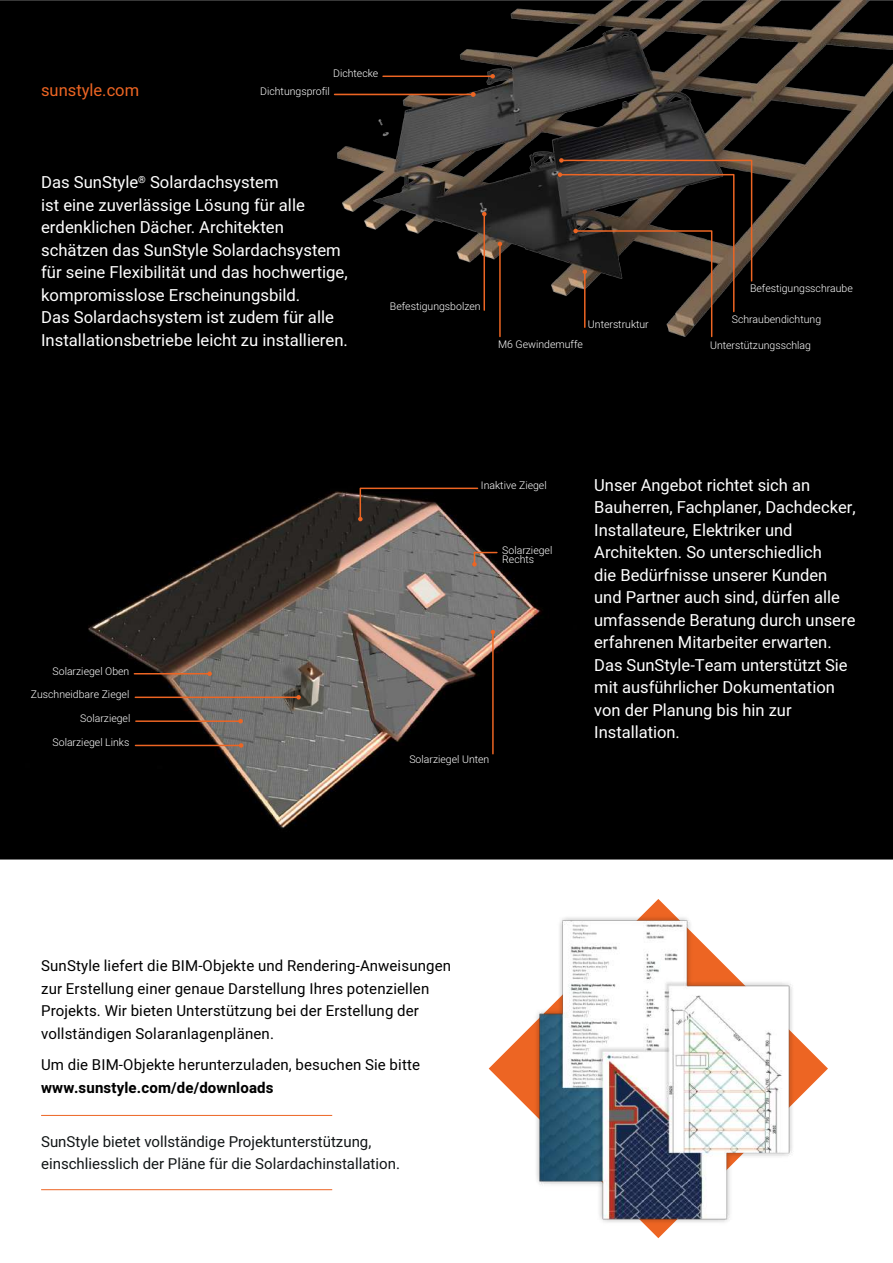
<style>
.page{position:relative;width:893px;height:1263px;background:#fff}
.page>*{position:absolute;margin:0;border:0;box-sizing:border-box;transform-origin:0 0}
.t1{font:16.5px/22.5px "Heebo";color:#fff}
.t2{font:16.5px "Heebo";color:#ed6523}
.t3{font:15px/22.5px "Heebo";letter-spacing:.01em;color:#000}
.t4{font:15px/22.5px "Heebo";color:#121617}
.t5{font:700 15px "Heebo";letter-spacing:.01em;color:#000}
.t6{font:300 10.5px/9.6px "Heebo";color:#fff}
</style>
<div class="page">
<div style="left:0;top:0;width:893px;height:859px;background:#000"></div>
<img style="left:88px;top:491px;width:454px;height:338px">
<svg style="left:358px;top:487px;width:121px;height:34px"></svg>
<hr style="left:135px;top:745px;width:106px;height:1px;background:#ed6523">
<svg style="left:239px;top:743px;width:4px;height:5px"></svg>
<hr style="left:136px;top:720px;width:105px;height:2px;background:#ed6523">
<svg style="left:238px;top:719px;width:5px;height:4px"></svg>
<hr style="left:135px;top:696px;width:164px;height:2px;background:#ed6523">
<svg style="left:296px;top:695px;width:5px;height:4px"></svg>
<hr style="left:134px;top:673px;width:76px;height:1px;background:#ed6523">
<svg style="left:207px;top:671px;width:5px;height:5px"></svg>
<hr style="left:41px;top:1115px;width:291px;height:1px;background:#ed6523">
<hr style="left:41px;top:1189px;width:291px;height:1px;background:#ed6523">
<svg style="left:489px;top:899px;width:339px;height:339px"></svg>
<img style="left:534px;top:915px;width:261px;height:311px">
<img style="left:324px;top:0;width:569px;height:338px">
<hr style="left:383px;top:76px;width:110px;height:1px;background:#ed6523">
<svg style="left:490px;top:74px;width:5px;height:5px"></svg>
<hr style="left:335px;top:94px;width:138px;height:1px;background:#ed6523">
<svg style="left:471px;top:92px;width:5px;height:5px"></svg>
<hr style="left:483px;top:214px;width:2px;height:96px;background:#ed6523">
<svg style="left:482px;top:212px;width:4px;height:4px"></svg>
<hr style="left:499px;top:244px;width:2px;height:92px;background:#ed6523">
<svg style="left:498px;top:242px;width:4px;height:4px"></svg>
<svg style="left:558px;top:158px;width:195px;height:180px"></svg>
<svg style="left:472px;top:551px;width:26px;height:15px"></svg>
<hr style="left:492px;top:632px;width:2px;height:122px;background:#ed6523">
<svg style="left:491px;top:630px;width:4px;height:4px"></svg>
<p class="t2" style="left:41px;top:79px;width:100px">sunstyle.com</p>
<p class="t6" style="left:333px;top:69px;width:47px">Dichtecke</p>
<p class="t6" style="left:260px;top:87px;width:71px">Dichtungsprofil</p>
<p class="t1" style="left:41px;top:172px;width:308px">Das SunStyle<sup>®</sup> Solardachsystem<br>ist eine zuverlässige Lösung für alle erdenklichen Dächer. Architekten schätzen das SunStyle Solardachsystem für seine Flexibilität und das hochwertige, kompromisslose Erscheinungsbild.<br>Das Solardachsystem ist zudem für alle Installationsbetriebe leicht zu installieren.</p>
<p class="t6" style="left:390px;top:302px;width:92px">Befestigungsbolzen</p>
<p class="t6" style="left:588px;top:320px;width:62px">Unterstruktur</p>
<p class="t6" style="left:498px;top:340px;width:86px">M6 Gewindemuffe</p>
<p class="t6" style="left:750px;top:284px;width:104px">Befestigungsschraube</p>
<p class="t6" style="left:732px;top:314px;width:91px">Schraubendichtung</p>
<p class="t6" style="left:710px;top:340px;width:102px">Unterstützungsschlag</p>
<p class="t6" style="left:53px;top:666px;width:78px">Solarziegel Oben</p>
<p class="t6" style="left:80px;top:714px;width:52px">Solarziegel</p>
<p class="t6" style="left:53px;top:738px;width:78px">Solarziegel Links</p>
<p class="t6" style="left:31px;top:690px;width:100px">Zuschneidbare Ziegel</p>
<p class="t6" style="left:481px;top:481px;width:67px">Inaktive Ziegel</p>
<p class="t6" style="left:502px;top:546px;width:52px">Solarziegel<br>Rechts</p>
<p class="t6" style="left:409px;top:754px;width:81px">Solarziegel Unten</p>
<p class="t1" style="left:594px;top:474px;width:263px">Unser Angebot richtet sich an<br>Bauherren, Fachplaner, Dachdecker,<br>Installateure, Elektriker und<br>Architekten. So unterschiedlich<br>die Bedürfnisse unserer Kunden und Partner auch sind, dürfen alle umfassende Beratung durch unsere erfahrenen Mitarbeiter erwarten.<br>Das SunStyle-Team unterstützt Sie mit ausführlicher Dokumentation von der Planung bis hin zur<br>Installation.</p>
<p class="t3" style="left:41px;top:955px;width:412px">SunStyle liefert die BIM-Objekte und Rendering-Anweisungen zur Erstellung einer genaue Darstellung Ihres potenziellen Projekts. Wir bieten Unterstützung bei der Erstellung der vollständigen Solaranlagenplänen.</p>
<p class="t3" style="left:41px;top:1054px;width:380px">Um die BIM-Objekte herunterzuladen, besuchen Sie bitte</p>
<p class="t5" style="left:41px;top:1077px;width:234px">www.sunstyle.com/de/downloads</p>
<p class="t4" style="left:41px;top:1130px;width:360px">SunStyle bietet vollständige Projektunterstützung, einschliesslich der Pläne für die Solardachinstallation.</p>
</div>
